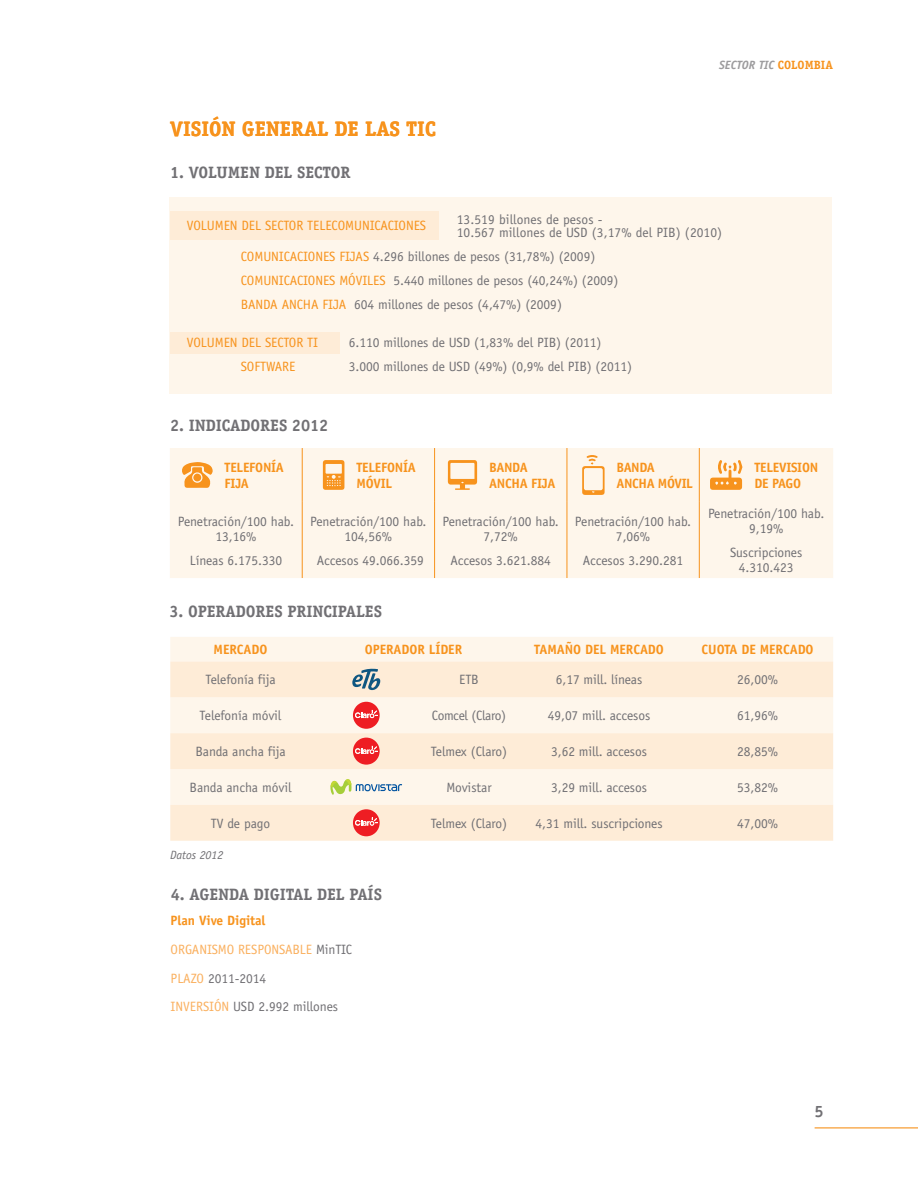
<style>
.page{position:relative;width:918px;height:1188px;background:#fff}
.page>*{position:absolute;margin:0;border:0;box-sizing:border-box;transform-origin:0 0}
.t1{font:700 21px "Officina Serif";color:#f7931d}
.t2{font:700 16.5px "Officina Serif";letter-spacing:-.005em;color:#717074}
.t3{font:13.5px/15px "Officina Sans";letter-spacing:-.005em;color:#717074;text-align:center}
.t4{font:700 13.5px/16.2px "Officina Sans";letter-spacing:-.02em;color:#f7931d}
.t5{font:13.5px "Officina Sans";letter-spacing:-.005em;color:#f7931d}
.t6{font:13.5px "Officina Sans";letter-spacing:-.005em;color:#fab05f}
.t7{font:13.5px "Officina Sans";letter-spacing:-.025em;color:#717074}
.t8{font:italic 700 12px "Officina Sans";color:#9c9b9d}
.t9{font:italic 12px "Officina Sans";letter-spacing:-.005em;color:#717074}
.s1{font-family:"Officina Serif";font-style:normal;color:#f7931d}
.s2{color:#f7931d}
.s3{color:#fab05f}
</style>
<div class="page">
<hr style="left:815px;top:1127px;width:103px;height:1px;background:#f7931d">
<div style="left:170px;top:637px;width:663px;height:24px;background:#fef6eb"></div>
<svg style="left:170px;top:661px;width:663px;height:180px;background:#fdf0df"></svg>
<svg style="left:352px;top:668px;width:28px;height:22px"></svg>
<svg style="left:353px;top:702px;width:27px;height:27px"></svg>
<svg style="left:353px;top:738px;width:27px;height:27px"></svg>
<svg style="left:330px;top:778px;width:72px;height:18px"></svg>
<svg style="left:353px;top:809px;width:27px;height:27px"></svg>
<div style="left:170px;top:448px;width:663px;height:130px;background:#fef6eb"></div>
<hr style="left:302px;top:502px;width:1px;height:76px;background:#f7931d">
<hr style="left:434px;top:502px;width:1px;height:76px;background:#f7931d">
<hr style="left:567px;top:502px;width:1px;height:76px;background:#f7931d">
<hr style="left:699px;top:502px;width:1px;height:76px;background:#f7931d">
<hr style="left:302px;top:448px;width:1px;height:54px;background:#f7931d">
<hr style="left:434px;top:448px;width:1px;height:54px;background:#f7931d">
<hr style="left:567px;top:448px;width:1px;height:54px;background:#f7931d">
<hr style="left:699px;top:448px;width:1px;height:54px;background:#f7931d">
<svg style="left:181px;top:462px;width:32px;height:26px"></svg>
<div style="left:193px;top:474px;width:8px;height:7px;background:#f7931d;border-radius:50%"></div>
<svg style="left:323px;top:460px;width:21px;height:30px"></svg>
<svg style="left:448px;top:460px;width:29px;height:30px"></svg>
<svg style="left:582px;top:455px;width:23px;height:40px"></svg>
<svg style="left:710px;top:460px;width:32px;height:30px"></svg>
<div style="left:169px;top:197px;width:663px;height:197px;background:#fef6eb"></div>
<div style="left:170px;top:332px;width:169px;height:22px;background:#feecd7"></div>
<div style="left:170px;top:211px;width:269px;height:29px;background:#feecd7"></div>
<h1 class="t1" style="left:170px;top:115px;width:11px">VISI</h1>
<h1 class="t1" style="left:209px;top:115px;width:228px">ÓN GENE RAL DE LAS TIC</h1>
<h1 class="t1" style="left:170px;top:115px;width:11px">I</h1>
<h1 class="t1" style="left:255px;top:115px;width:12px">E</h1>
<p class="t2" style="left:170px;top:163px;width:137px">1. VOLUMEN DEL SECTO</p>
<p class="t2" style="left:340px;top:163px;width:12px">R</p>
<p class="t8" style="left:719px;top:58px;width:115px">SECTOR TIC <span class="s1">COLOMBIA</span></p>
<p class="t5" style="left:187px;top:217px;width:15px">Volume</p>
<p class="t5" style="left:230px;top:217px;width:19px">n del</p>
<p class="t5" style="left:265px;top:217px;width:8px">secto</p>
<p class="t5" style="left:296px;top:217px;width:19px">r telecomu</p>
<p class="t5" style="left:362px;top:217px;width:15px">nicacio</p>
<p class="t5" style="left:406px;top:217px;width:15px">nes</p>
<p class="t3" style="left:457px;top:213px;width:267px;line-height:13.5px;text-align:left">13.519 billones de pesos -<br>10.567 millones de USD (3,17% del PIB) (2010)</p>
<p class="t5" style="left:241px;top:249px;width:46px">Comu nicacio</p>
<p class="t3" style="left:315px;top:249px;width:281px"><span class="s2">nes fijas</span> 4.296 billones de pesos (31,78%) (2009)</p>
<p class="t5" style="left:241px;top:273px;width:46px">Comu nicacio</p>
<p class="t5" style="left:315px;top:273px;width:48px">nes móviles</p>
<p class="t3" style="left:241px;top:269px;width:379px;line-height:24px;text-align:left;text-indent:153px">5.440 millones de pesos (40,24%) (2009)<br><span class="s2">Banda ancha fija</span> 604 millones de pesos (4,47%) (2009)</p>
<p class="t5" style="left:187px;top:334px;width:15px">Volume</p>
<p class="t5" style="left:230px;top:334px;width:19px">n del</p>
<p class="t5" style="left:265px;top:334px;width:8px">secto</p>
<p class="t5" style="left:296px;top:334px;width:23px">r TI</p>
<p class="t3" style="left:349px;top:335px;width:254px">6.110 millones de USD (1,83% del PIB) (2011)</p>
<p class="t5" style="left:241px;top:358px;width:54px">Software</p>
<p class="t3" style="left:349px;top:359px;width:285px">3.000 millones de USD (49%) (0,9% del PIB) (2011)</p>
<p class="t2" style="left:170px;top:415px;width:160px">2. INDICADORES 2012</p>
<p class="t4" style="left:225px;top:459px;width:61px">TELEFONÍA<br>FIJA</p>
<p class="t4" style="left:356px;top:459px;width:60px">TELE FON ÍA<br>MÓVIL</p>
<p class="t4" style="left:489px;top:459px;width:67px">BANDA<br>ANCHA FIJA</p>
<p class="t4" style="left:617px;top:459px;width:78px">BANDA<br>ANCHA MÓVIL</p>
<p class="t4" style="left:754px;top:459px;width:56px">TELEVISION<br>DE PAGO</p>
<p class="t3" style="left:178px;top:513px;width:118px">Penetración/100 hab.<br>13,16%</p>
<p class="t3" style="left:190px;top:552px;width:94px">Líneas 6.175.330</p>
<p class="t3" style="left:708px;top:506px;width:118px">Penetración/100 hab.<br>9,19%</p>
<p class="t3" style="left:730px;top:545px;width:74px">Suscripciones<br>4.310.423</p>
<p class="t3" style="left:310px;top:513px;width:118px">Penetración/100 hab.<br>104,56%</p>
<p class="t3" style="left:317px;top:552px;width:109px">Accesos 49.066.359</p>
<p class="t3" style="left:443px;top:513px;width:118px">Penetración/100 hab.<br>7,72%</p>
<p class="t3" style="left:451px;top:552px;width:102px">Accesos 3.621.884</p>
<p class="t3" style="left:575px;top:513px;width:118px">Penetración/100 hab.<br>7,06%</p>
<p class="t3" style="left:583px;top:552px;width:102px">Accesos 3.290.281</p>
<p class="t2" style="left:169px;top:602px;width:214px">3. OPERADORES PRINCIPALES</p>
<p class="t4" style="left:214px;top:642px;width:55px">MERCADO</p>
<p class="t4" style="left:365px;top:642px;width:99px">OPERADOR LÍDER</p>
<p class="t4" style="left:534px;top:642px;width:131px">TAMAÑO DEL MERCADO</p>
<p class="t4" style="left:702px;top:642px;width:114px">CUOTA DE MERCADO</p>
<p class="t3" style="left:205px;top:672px;width:72px">Telefonía fija</p>
<p class="t3" style="left:459px;top:672px;width:21px">ETB</p>
<p class="t3" style="left:556px;top:672px;width:88px">6,17 mill. líneas</p>
<p class="t3" style="left:737px;top:672px;width:42px">26,00%</p>
<p class="t3" style="left:200px;top:708px;width:83px">Telefonía móvil</p>
<p class="t7" style="left:432px;top:708px;width:76px">Comcel (Claro)</p>
<p class="t3" style="left:548px;top:708px;width:104px">49,07 mill. accesos</p>
<p class="t3" style="left:737px;top:708px;width:42px">61,96%</p>
<p class="t3" style="left:195px;top:744px;width:92px">Banda ancha fija</p>
<p class="t3" style="left:431px;top:744px;width:78px">Telmex (Claro)</p>
<p class="t3" style="left:551px;top:744px;width:97px">3,62 mill. accesos</p>
<p class="t3" style="left:737px;top:744px;width:42px">28,85%</p>
<p class="t3" style="left:190px;top:780px;width:103px">Banda ancha móvil</p>
<p class="t3" style="left:446px;top:780px;width:47px">Movistar</p>
<p class="t3" style="left:551px;top:780px;width:97px">3,29 mill. accesos</p>
<p class="t3" style="left:737px;top:780px;width:42px">53,82%</p>
<p class="t3" style="left:211px;top:816px;width:61px">TV de pago</p>
<p class="t3" style="left:431px;top:816px;width:78px">Telmex (Claro)</p>
<p class="t3" style="left:535px;top:816px;width:129px">4,31 mill. suscripciones</p>
<p class="t3" style="left:737px;top:816px;width:42px">47,00%</p>
<p class="t9" style="left:170px;top:848px;width:55px">Datos 2012</p>
<p class="t2" style="left:171px;top:885px;width:211px">4. AGENDA DIGITAL DEL PAÍS</p>
<p class="t4" style="left:171px;top:912px;width:96px">PLAN VIVE DIGITAL</p>
<p class="t6" style="left:171px;top:941px;width:44px">Organismo</p>
<p class="t6" style="left:238px;top:941px;width:8px">Respo</p>
<p class="t6" style="left:271px;top:941px;width:16px">nsable</p>
<p class="t3" style="left:316px;top:942px;width:38px">MinTIC</p>
<p class="t3" style="left:171px;top:964px;width:169px;line-height:29px;text-align:left"><span class="s3">Plazo</span> 2011-2014<br><span class="s3">Inversión</span> USD 2.992 millones</p>
<p class="t2" style="left:815px;top:1101px;width:11px">5</p>
</div>
